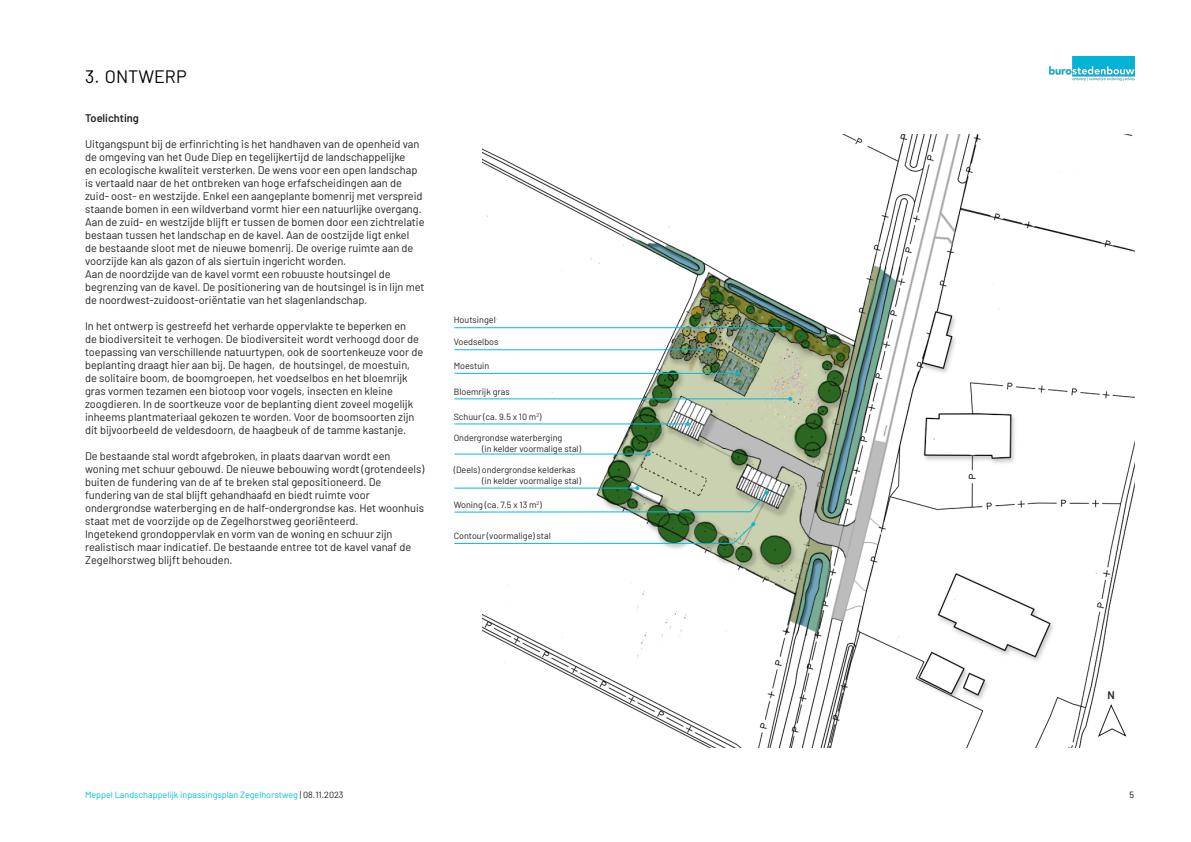
<style>
.page{position:relative;width:1191px;height:842px;background:#fff}
.page>*{position:absolute;margin:0;border:0;box-sizing:border-box;transform-origin:0 0}
.Hoofdstuk{font:18px "Barlow";color:#000}
.Body{font:11px/13px "Barlow";color:#231f20}
.Body-2{font:600 11px "Barlow";color:#231f20}
.BIJSCHRIFT{font:600 11px "Barlow";color:#231f20}
.BIJSCHRIFT-2{font:9px/10.8px "Barlow";color:#231f20}
.t1{font:9px "Barlow";color:#03bbd7}
.Ondertitel{font:9px "Barlow";color:#000}
.s1{color:#231f20}
</style>
<div class="page">
<div style="left:1049px;top:57px;width:85px;height:26px;background:linear-gradient(to right,#fff,#fff)"></div>
<img style="left:1049px;top:57px;width:85px;height:23px">
<img style="left:482px;top:135px;width:652px;height:612px">
<hr style="left:454px;top:349px;width:255px;height:1px;background:#03bbd7">
<svg style="left:707px;top:348px;width:4px;height:4px"></svg>
<hr style="left:454px;top:398px;width:336px;height:1px;background:#03bbd7">
<svg style="left:788px;top:397px;width:4px;height:4px"></svg>
<hr style="left:454px;top:327px;width:329px;height:1px;background:#03bbd7">
<svg style="left:781px;top:326px;width:4px;height:4px"></svg>
<hr style="left:454px;top:423px;width:234px;height:1px;background:#03bbd7">
<svg style="left:686px;top:422px;width:4px;height:4px"></svg>
<hr style="left:454px;top:373px;width:284px;height:1px;background:#03bbd7">
<svg style="left:736px;top:371px;width:4px;height:4px"></svg>
<hr style="left:454px;top:453px;width:195px;height:1px;background:#03bbd7">
<svg style="left:647px;top:452px;width:4px;height:4px"></svg>
<svg style="left:454px;top:522px;width:301px;height:22px"></svg>
<svg style="left:454px;top:486px;width:314px;height:27px"></svg>
<svg style="left:1097px;top:703px;width:30px;height:35px"></svg>
<p class="Hoofdstuk" style="left:85px;top:63px;width:103px">3. ONTWERP</p>
<p class="Body-2" style="left:85px;top:110px;width:55px">Toelichting</p>
<p class="Body" style="left:85px;top:136px;width:339px">Uitgangspunt bij de erfinrichting is het handhaven van de openheid van de omgeving van het Oude Diep en tegelijkertijd de landschappelijke<br>en ecologische kwaliteit versterken. De wens voor een open landschap is vertaald naar de het ontbreken van hoge erfafscheidingen aan de zuid- oost- en westzijde. Enkel een aangeplante bomenrij met verspreid staande bomen in een wildverband vormt hier een natuurlijke overgang.</p>
<p class="Body" style="left:85px;top:214px;width:341px">Aan de zuid- en westzijde blijft er tussen de bomen door een zichtrelatie bestaan tussen het landschap en de kavel. Aan de oostzijde ligt enkel<br>de bestaande sloot met de nieuwe bomenrij. De overige ruimte aan de voorzijde kan als gazon of als siertuin ingericht worden.</p>
<p class="Body" style="left:85px;top:266px;width:341px">Aan de noordzijde van de kavel vormt een robuuste houtsingel de begrenzing van de kavel. De positionering van de houtsingel is in lijn met de noordwest-zuidoost-oriëntatie van het slagenlandschap.</p>
<p class="Body" style="left:85px;top:318px;width:340px">In het ontwerp is gestreefd het verharde oppervlakte te beperken en<br>de biodiversiteit te verhogen. De biodiversiteit wordt verhoogd door de toepassing van verschillende natuurtypen, ook de soortenkeuze voor de beplanting draagt hier aan bij. De hagen, de houtsingel, de moestuin, de solitaire boom, de boomgroepen, het voedselbos en het bloemrijk gras vormen tezamen een biotoop voor vogels, insecten en kleine zoogdieren. In de soortkeuze voor de beplanting dient zoveel mogelijk inheems plantmateriaal gekozen te worden. Voor de boomsoorten zijn dit bijvoorbeeld de veldesdoorn, de haagbeuk of de tamme kastanje.</p>
<p class="Body" style="left:85px;top:448px;width:341px">De bestaande stal wordt afgebroken, in plaats daarvan wordt een woning met schuur gebouwd. De nieuwe bebouwing wordt (grotendeels) buiten de fundering van de af te breken stal gepositioneerd. De fundering van de stal blijft gehandhaafd en biedt ruimte voor ondergrondse waterberging en de half-ondergrondse kas. Het woonhuis staat met de voorzijde op de Zegelhorstweg georiënteerd.</p>
<p class="Body" style="left:85px;top:526px;width:328px">Ingetekend grondoppervlak en vorm van de woning en schuur zijn realistisch maar indicatief. De bestaande entree tot de kavel vanaf de<br>Zegelhorstweg blijft behouden.</p>
<p class="BIJSCHRIFT-2" style="left:454px;top:314px;width:44px">Houtsingel</p>
<p class="BIJSCHRIFT-2" style="left:454px;top:336px;width:46px">Voedselbos</p>
<p class="BIJSCHRIFT-2" style="left:454px;top:360px;width:37px">Moestuin</p>
<p class="BIJSCHRIFT-2" style="left:454px;top:385px;width:57px">Bloemrijk gras</p>
<p class="BIJSCHRIFT-2" style="left:454px;top:410px;width:89px">Schuur (ca. 9.5 x 10 m<sup>2</sup>)</p>
<p class="BIJSCHRIFT-2" style="left:482px;top:432px;width:100px;text-indent:-28px">Ondergrondse waterberging<br>(in kelder voormalige stal)</p>
<p class="BIJSCHRIFT-2" style="left:482px;top:464px;width:100px;text-indent:-28px">(Deels) ondergrondse kelderkas (in kelder voormalige stal)</p>
<p class="BIJSCHRIFT-2" style="left:454px;top:498px;width:89px">Woning (ca. 7.5 x 13 m<sup>2</sup>)</p>
<p class="BIJSCHRIFT-2" style="left:454px;top:530px;width:99px">Contour (voormalige) stal</p>
<p class="BIJSCHRIFT" style="left:1107px;top:687px;width:9px">N</p>
<p class="t1" style="left:85px;top:788px;width:260px">Meppel Landschappelijk inpassingsplan Zegelhorstweg <span class="s1">| 08.11.2023</span></p>
<p class="Ondertitel" style="left:1129px;top:788px;width:6px">5</p>
</div>
